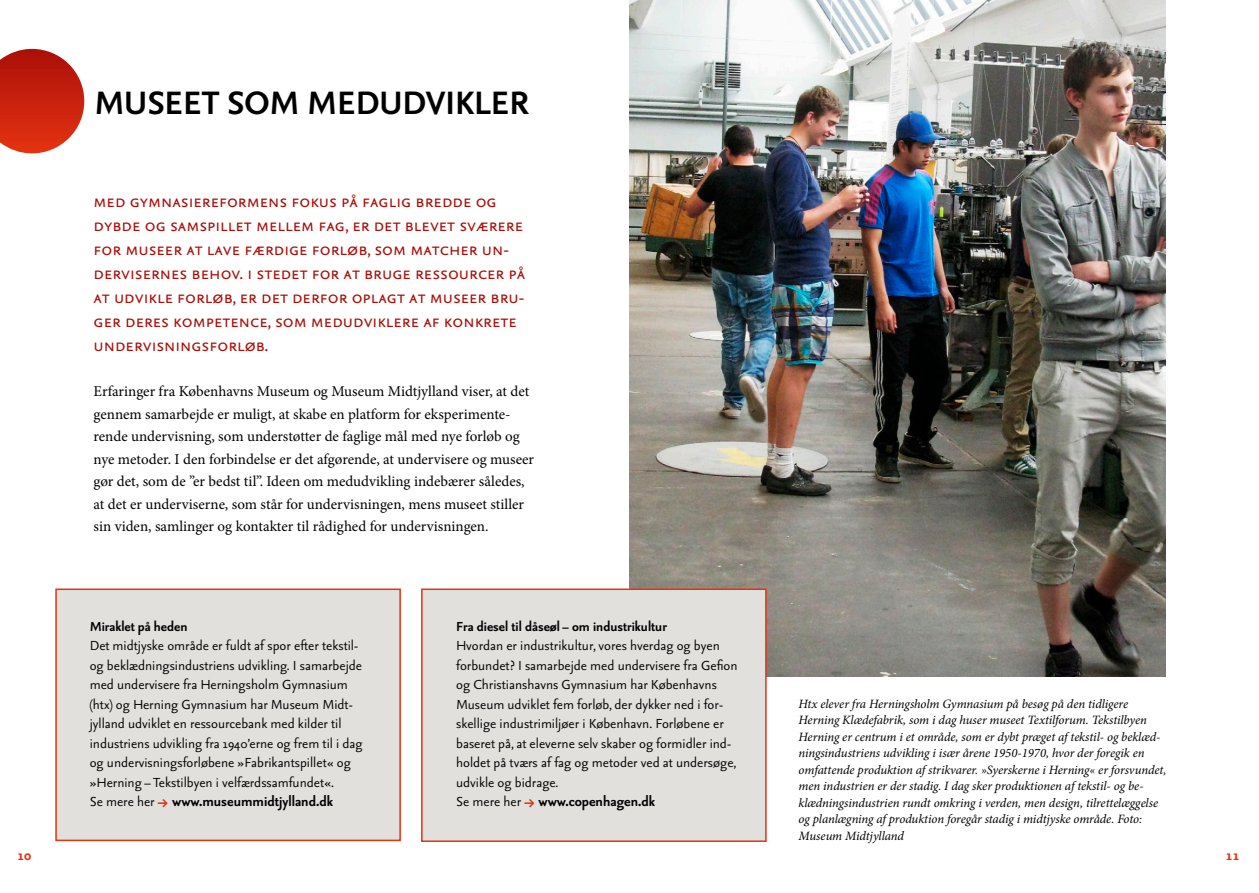
<style>
.page{position:relative;width:1259px;height:893px;background:#fff}
.page>*{position:absolute;margin:0;border:0;box-sizing:border-box;transform-origin:0 0}
.KApitelstart{font:700 39px "Seria Sans";color:#000}
.Brødtekst{font:21px/24px "Seria Sans Regular Caps";color:#aa0e08}
.t1{font:18px "Seria Sans Bold Caps";color:#e43312}
.Boks{font:700 16.5px "Seria Sans";color:#000}
.Boks-2{font:15.75px/19.5px "Seria Sans";color:#000}
.Boks-3{font:700 15.75px "Seria Sans";color:#000}
.Brødtekst-2{font:15px/22.5px "Minion Pro";color:#000}
.Billedtekst{font:italic 12.75px/16.5px "Minion Pro";letter-spacing:-.005em;color:#000}
.s1{font-weight:400;font-size:15.75px}
.s2{font-family:"Seria Sans Bold Expert";font-weight:400;font-size:21px;color:#e43312}
</style>
<div class="page">
<div style="left:55px;top:588px;width:346px;height:253px;background:#e1e0dd;border:2px solid #e43312"></div>
<svg style="left:0;top:49px;width:84px;height:104px;background:#cf4231"></svg>
<img style="left:629px;top:0;width:536px;height:676px">
<div style="left:421px;top:588px;width:345px;height:254px;background:#e1e0dd;border:2px solid #e43312"></div>
<p class="t1" style="left:17px;top:846px;width:16px">10</p>
<p class="KApitelstart" style="left:94px;top:83px;width:436px">MUSEET SOM MEDUDVIKLER</p>
<p class="Brødtekst" style="left:94px;top:190px;width:433px">med gymnasiereformens fokus på faglig bredde og dybde og samspillet mellem fag, er det blevet sværere for museer at lave færdige forløb, som matcher un&shy;dervisernes behov. i stedet for at bruge ressourcer på at udvikle forløb, er det derfor oplagt at museer bru&shy;ger deres kompetence, som medudviklere af konkrete undervisningsforløb.</p>
<p class="Brødtekst-2" style="left:94px;top:380px;width:442px">Erfaringer fra Københavns Museum og Museum Midtjylland viser, at det gennem samarbejde er muligt, at skabe en platform for eksperimente&shy;rende undervisning, som understøtter de faglige mål med nye forløb og nye metoder. I den forbindelse er det afgørende, at undervisere og museer gør det, som de ”er bedst til”. Ideen om medudvikling indebærer således, at det er underviserne, som står for undervisningen, mens museet stiller sin viden, samlinger og kontakter til rådighed for undervisningen.</p>
<p class="Boks-3" style="left:90px;top:618px;width:99px">Miraklet på heden</p>
<p class="Boks-2" style="left:90px;top:636px;width:274px">Det midtjyske område er fuldt af spor efter tekstil&shy;og beklædningsindustriens udvikling. I samarbejde med undervisere fra Herningsholm Gymnasium (htx) og Herning Gymnasium har Museum Midt&shy;jylland udviklet en ressourcebank med kilder til industriens udvikling fra 1940’erne og frem til i dag og undervisningsforløbene »Fabrikantspillet« og »Herning – Tekstilbyen i velfærdssamfundet«.</p>
<p class="Boks" style="left:90px;top:793px;width:245px"><span class="s1">Se mere her</span> <span class="s2">M</span> www.museummidtjylland.dk</p>
<p class="Boks-3" style="left:456px;top:618px;width:212px">Fra diesel til dåseøl – om industrikultur</p>
<p class="Boks-2" style="left:456px;top:636px;width:283px">Hvordan er industrikultur, vores hverdag og byen forbundet? I samarbejde med undervisere fra Gefion og Christianshavns Gymnasium har Københavns Museum udviklet fem forløb, der dykker ned i for&shy;skellige industrimiljøer i København. Forløbene er baseret på, at eleverne selv skaber og formidler ind&shy;holdet på tværs af fag og metoder ved at undersøge, udvikle og bidrage.</p>
<p class="Boks" style="left:456px;top:793px;width:200px"><span class="s1">Se mere her</span> <span class="s2">M</span> www.copenhagen.dk</p>
<p class="Billedtekst" style="left:798px;top:695px;width:369px">Htx elever fra Herningsholm Gymnasium på besøg på den tidligere Herning Klædefabrik, som i dag huser museet Textilforum. Tekstilbyen Herning er centrum i et område, som er dybt præget af tekstil- og beklæd&shy;ningsindustriens udvikling i især årene 1950-1970, hvor der foregik en omfattende produktion af strikvarer. »Syerskerne i Herning« er forsvundet, men industrien er der stadig. I dag sker produktionen af tekstil- og be&shy;klædningsindustrien rundt omkring i verden, men design, tilrettelæggelse og planlægning af produktion foregår stadig i midtjyske område. Foto:<br>Museum Midtjylland</p>
<p class="t1" style="left:1225px;top:846px;width:16px">11</p>
</div>
